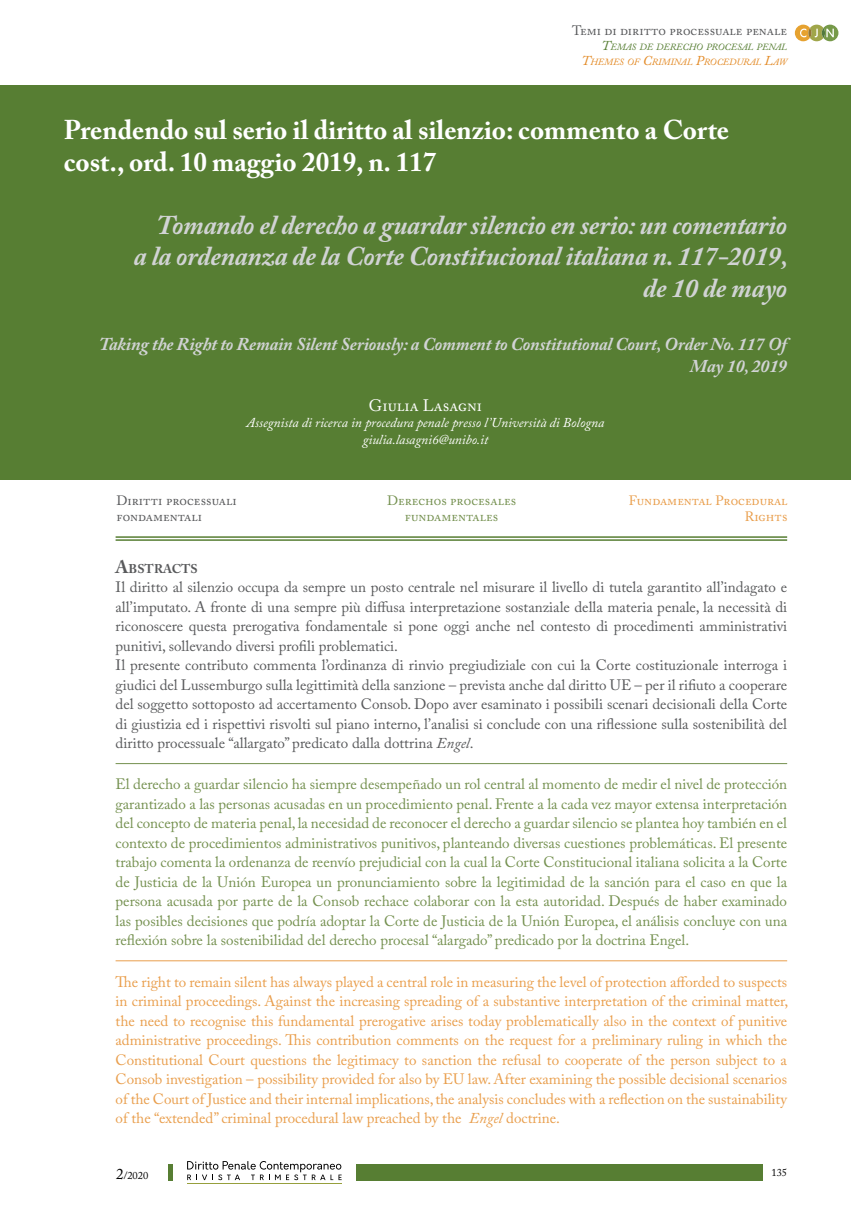
<style>
.page{position:relative;width:851px;height:1221px;background:#fff}
.page>*{position:absolute;margin:0;border:0;box-sizing:border-box;transform-origin:0 0}
.t1{font:italic 700 27px/31.5px "Adobe Caslon Pro";letter-spacing:-.01em;color:#d1d3d4;text-align:right}
.t2{font:700 27px/31.5px "Adobe Caslon Pro";color:#fff}
.t3{font:italic 700 18px/21.6px "Adobe Caslon Pro";letter-spacing:-.01em;color:#d1d3d4;text-align:right}
.t4{font:16.5px "Adobe Caslon Pro";color:#fff}
.t5{font:15px/19.5px "Adobe Caslon Pro";color:#74904f;text-align:justify}
.t6{font:15px/19.5px "Adobe Caslon Pro";color:#58595b}
.t7{font:15px/19.5px "Adobe Caslon Pro";color:#e99e4c;text-align:justify}
.t8{font:italic 13.5px/16.2px "Adobe Caslon Pro";color:#fff;text-align:center}
.t9{font:13.5px/16.2px "Adobe Caslon Pro";color:#58595b}
.t10{font:13.5px/16.2px "Adobe Caslon Pro";color:#74904f;text-align:center}
.t11{font:13.5px/16.2px "Adobe Caslon Pro";color:#e99e4c;text-align:right}
.t12{font:700 12.6px "Adobe Caslon Pro";color:#58595b}
.t13{font:10.5px "Adobe Caslon Pro";color:#000}
.t14{font:italic 9.45px/15px "Adobe Caslon Pro";color:#577e33;text-align:right}
.s1{font-size:13.5px}
.s2{font-size:13.5px;color:#e38a26}
.s3{color:#e38a26}
.s4{font-size:18px}
.s5{font-style:italic}
.s6{font-size:15px}
</style>
<div class="page">
<div style="left:168px;top:1164px;width:5px;height:17px;background:#577e33"></div>
<div style="left:356px;top:1164px;width:407px;height:17px;background:#577e33"></div>
<svg style="left:187px;top:1161px;width:154px;height:19px"></svg>
<hr style="left:187px;top:1183px;width:154px;height:1px;background:#969f3c">
<hr style="left:116px;top:763px;width:671px;height:1px;background:#74904f">
<hr style="left:116px;top:960px;width:671px;height:1px;background:#e99e4c">
<hr style="left:116px;top:539px;width:671px;height:2px;background:#577e33">
<hr style="left:116px;top:536px;width:671px;height:2px;background:#577e33">
<svg style="left:794px;top:25px;width:44px;height:16px"></svg>
<div style="left:0;top:85px;width:850px;height:394px;background:#577e33"></div>
<p class="t9" style="left:572px;top:22px;width:216px">Temi di diritto processuale penale</p>
<p class="t14" style="left:581px;top:39px;width:207px"><span class="s1">T</span>EMAS DE DERECHO PROCESAL PENAL<br><span class="s2">T</span><span class="s3">HEMES OF</span> <span class="s2">C</span><span class="s3">RIMINAL</span> <span class="s2">P</span><span class="s3">ROCEDURAL</span> <span class="s2">L</span><span class="s3">AW</span></p>
<h1 class="t2" style="left:64px;top:114px;width:666px">Prendendo sul serio il diritto al silenzio: commento a Corte cost., ord. 10 maggio 2019, n. 117</h1>
<h1 class="t1" style="left:134px;top:209px;width:655px">Tomando el derecho a guardar silencio en serio: un comentario<br>a la ordenanza de la Corte Constitucional italiana n. 117-2019, de 10 de mayo</h1>
<p class="t3" style="left:99px;top:333px;width:689px">Taking the Right to Remain Silent Seriously: a Comment to Constitutional Court, Order No. 117 Of<br>May 10, 2019</p>
<p class="t4" style="left:369px;top:396px;width:115px">Giulia Lasagni</p>
<p class="t8" style="left:246px;top:414px;width:359px">Assegnista di ricerca in procedura penale presso l’Università di Bologna giulia.lasagni6@unibo.it</p>
<p class="t9" style="left:116px;top:492px;width:122px">Diritti processuali fondamentali</p>
<p class="t11" style="left:628px;top:492px;width:160px">Fundamental Procedural<br>Rights</p>
<p class="t10" style="left:387px;top:492px;width:131px">Derechos procesales fundamentales</p>
<p class="t12" style="left:116px;top:561px;width:84px"><span class="s4">A</span>BSTRACTS</p>
<p class="t6" style="left:116px;top:577px;width:673px">Il diritto al silenzio occupa da sempre un posto centrale nel misurare il livello di tutela garantito all’indagato e all’imputato. A fronte di una sempre più diffusa interpretazione sostanziale della materia penale, la necessità di riconoscere questa prerogativa fondamentale si pone oggi anche nel contesto di procedimenti amministrativi punitivi, sollevando diversi profili problematici.<br>Il presente contributo commenta l’ordinanza di rinvio pregiudiziale con cui la Corte costituzionale interroga i giudici del Lussemburgo sulla legittimità della sanzione – prevista anche dal diritto UE – per il rifiuto a cooperare del soggetto sottoposto ad accertamento Consob. Dopo aver esaminato i possibili scenari decisionali della Corte di giustizia ed i rispettivi risvolti sul piano interno, l’analisi si conclude con una riflessione sulla sostenibilità del diritto processuale “allargato” predicato dalla dottrina <span class="s5">Engel</span>.</p>
<p class="t5" style="left:116px;top:774px;width:673px">El derecho a guardar silencio ha siempre desempeñado un rol central al momento de medir el nivel de protección garantizado a las personas acusadas en un procedimiento penal. Frente a la cada vez mayor extensa interpretación del concepto de materia penal, la necesidad de reconocer el derecho a guardar silencio se plantea hoy también en el contexto de procedimientos administrativos punitivos, planteando diversas cuestiones problemáticas. El presente trabajo comenta la ordenanza de reenvío prejudicial con la cual la Corte Constitucional italiana solicita a la Corte de Justicia de la Unión Europea un pronunciamiento sobre la legitimidad de la sanción para el caso en que la persona acusada por parte de la Consob rechace colaborar con la esta autoridad. Después de haber examinado las posibles decisiones que podría adoptar la Corte de Justicia de la Unión Europea, el análisis concluye con una reflexión sobre la sostenibilidad del derecho procesal “alargado” predicado por la doctrina Engel.</p>
<p class="t7" style="left:116px;top:971px;width:674px">The right to remain silent has always played a central role in measuring the level of protection afforded to suspects in criminal proceedings. Against the increasing spreading of a substantive interpretation of the criminal matter, the need to recognise this fundamental prerogative arises today problematically also in the context of punitive administrative proceedings. This contribution comments on the request for a preliminary ruling in which the Constitutional Court questions the legitimacy to sanction the refusal to cooperate of the person subject to a Consob investigation – possibility provided for also by EU law. After examining the possible decisional scenarios of the Court of Justice and their internal implications, the analysis concludes with a reflection on the sustainability of the “extended” criminal procedural law preached by the <span class="s5">Engel</span> doctrine.</p>
<p class="t13" style="left:116px;top:1168px;width:34px"><span class="s6">2</span>/2020</p>
<p class="t13" style="left:771px;top:1165px;width:17px">135</p>
</div>
